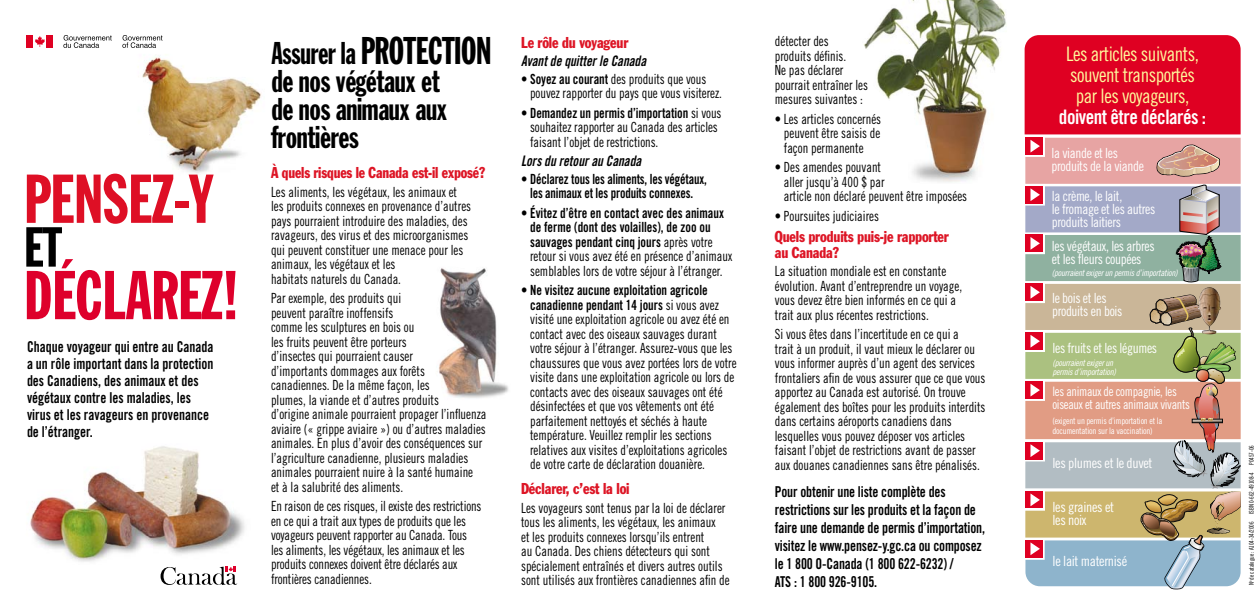
<style>
.page{position:relative;width:1260px;height:612px;background:#fff}
.page>*{position:absolute;margin:0;border:0;box-sizing:border-box;transform-origin:0 0}
.t1{font:67.8px "Franklin Gothic Extra Cond";letter-spacing:-.01em;color:#de002b}
.t2{font:67.8px "Franklin Gothic Extra Cond";color:#de0f25}
.t3{font:55.4px "Franklin Gothic Extra Cond";color:#000}
.t4{font:38px "Franklin Gothic Extra Cond";letter-spacing:-.01em;color:#000;scale:.95 1}
.t5{font:31px/28px "Franklin Gothic Extra Cond";letter-spacing:-.01em;color:#000}
.t6{font:20px/21px "Trade Gothic Cond Eighteen";letter-spacing:-.025em;color:#fff99c;scale:.96 1}
.t7{font:20px "Trade Gothic Bold Cond Twenty";letter-spacing:-.025em;color:#fff;scale:.96 1}
.t8{font:condensed 15.5px/16px "Franklin Gothic";letter-spacing:-.01em;color:#dd1525;scale:.9 1}
.t9{font:condensed 15.5px "Franklin Gothic";letter-spacing:-.01em;color:#dd1525;scale:.88 1}
.t10{font:15px/18px "Trade Gothic Bold Cond Twenty";letter-spacing:-.01em;color:#000;scale:.9 1}
.t11{font:14.5px "Trade Gothic Bold Cond Twenty Obl";color:#000;scale:.9 1}
.t12{font:14px/14.5px "Trade Gothic Cond Eighteen";color:#000;scale:.9 1}
.t13{font:14px/14.5px "Trade Gothic Bold Cond Twenty";color:#000;text-align:center;scale:.9 1}
.t14{font:14px/13px "Trade Gothic Cond Eighteen";letter-spacing:-.025em;color:#fff;scale:.96 1}
.t15{font:14px/14.5px "Trade Gothic Bold Cond Twenty";color:#000;text-align:center;scale:.88 1}
.t16{font:14px/13px "Trade Gothic Cond Eighteen";letter-spacing:-.025em;color:#fff}
.t17{font:13px/13px "Trade Gothic Cond Eighteen";letter-spacing:-.025em;color:#fff;scale:.95 1}
.t18{font:8.9px/9px "Trade Gothic Cond Eighteen Obl";letter-spacing:-.025em;color:#fff}
.t19{font:8.9px/9.8px "Trade Gothic Cond Eighteen";letter-spacing:-.025em;color:#fff}
.t20{font:6.5px "Trade Gothic Cond Eighteen";letter-spacing:-.01em;color:#000;scale:.9 1}
.s1{font-size:31px}
.s2{font-family:"Trade Gothic Bold Cond Twenty"}
.s3{font-family:"Trade Gothic Cond Eighteen"}
</style>
<div class="page">
<svg style="left:161px;top:567px;width:76px;height:18px"></svg>
<img style="left:863px;top:0;width:143px;height:182px">
<svg style="left:1025px;top:35px;width:216px;height:554px;background:#c18d87"></svg>
<img style="left:30px;top:446px;width:215px;height:116px">
<img style="left:138px;top:56px;width:123px;height:118px">
<div style="left:27px;top:35px;width:6px;height:13px;background:#df0022"></div>
<div style="left:47px;top:35px;width:6px;height:13px;background:#df0022"></div>
<svg style="left:35px;top:36px;width:10px;height:11px"></svg>
<svg style="left:122px;top:35px;width:41px;height:13px"></svg>
<svg style="left:63px;top:35px;width:49px;height:13px"></svg>
<img style="left:438px;top:268px;width:71px;height:130px">
<h1 class="t2" style="left:24px;top:163px;width:190px">PENSEZ-Y</h1>
<h2 class="t3" style="left:24px;top:218px;width:39px">ET</h2>
<h1 class="t1" style="left:24px;top:259px;width:217px">DÉCLAREZ!</h1>
<p class="t10" style="left:27px;top:339px;width:209px;line-height:17px">Chaque voyageur qui entre au Canada a un rôle important dans la protection des Canadiens, des animaux et des végétaux contre les maladies, les virus et les ravageurs en provenance de l’étranger.</p>
<h3 class="t4" style="left:271px;top:30px;width:233px"><span class="s1">Assurer la</span> PROTECTION</h3>
<h3 class="t5" style="left:271px;top:68px;width:177px">de nos végétaux et de nos animaux aux frontières</h3>
<p class="t9" style="left:271px;top:163px;width:245px">À quels risques le Canada est-il exposé?</p>
<p class="t12" style="left:271px;top:184px;width:224px">Les aliments, les végétaux, les animaux et les produits connexes en provenance d’autres pays pourraient introduire des maladies, des ravageurs, des virus et des microorganismes qui peuvent constituer une menace pour les animaux, les végétaux et les<br>habitats naturels du Canada.</p>
<p class="t12" style="left:271px;top:291px;width:241px">Par exemple, des produits qui<br>peuvent paraître inoffensifs<br>comme les sculptures en bois ou<br>les fruits peuvent être porteurs<br>d’insectes qui pourraient causer<br>d’importants dommages aux forêts canadiennes. De la même façon, les<br>plumes, la viande et d’autres produits<br>d’origine animale pourraient propager l’influenza aviaire (« grippe aviaire ») ou d’autres maladies animales. En plus d’avoir des conséquences sur l’agriculture canadienne, plusieurs maladies animales pourraient nuire à la santé humaine<br>et à la salubrité des aliments.</p>
<p class="t12" style="left:271px;top:499px;width:235px">En raison de ces risques, il existe des restrictions en ce qui a trait aux types de produits que les voyageurs peuvent rapporter au Canada. Tous les aliments, les végétaux, les animaux et les produits connexes doivent être déclarés aux frontières canadiennes.</p>
<p class="t8" style="left:521px;top:34px;width:121px">Le rôle du voyageur</p>
<p class="t11" style="left:521px;top:52px;width:140px">Avant de quitter le Canada</p>
<p class="t12" style="left:530px;top:71px;width:215px;text-indent:-9px">• <span class="s2">Soyez au courant</span> des produits que vous pouvez rapporter du pays que vous visiterez.</p>
<p class="t13" style="left:521px;top:105px;width:224px"><span class="s3">•</span> Demandez un permis d’importation <span class="s3">si vous</span></p>
<p class="t12" style="left:530px;top:120px;width:210px">souhaitez rapporter au Canada des articles faisant l’objet de restrictions.</p>
<p class="t11" style="left:521px;top:152px;width:135px">Lors du retour au Canada</p>
<p class="t15" style="left:521px;top:171px;width:213px"><span class="s3">•</span> Déclarez tous les aliments, les végétaux, les animaux et les produits connexes.</p>
<p class="t13" style="left:521px;top:205px;width:227px"><span class="s3">•</span> Évitez d’être en contact avec des animaux de ferme (dont des volailles), de zoo ou sauvages pendant cinq jours <span class="s3">après votre</span></p>
<p class="t12" style="left:530px;top:249px;width:226px">retour si vous avez été en présence d’animaux semblables lors de votre séjour à l’étranger.</p>
<p class="t13" style="left:530px;top:283px;width:211px;text-align:left;text-indent:-9px"><span class="s3">•</span> Ne visitez aucune exploitation agricole canadienne pendant 14 jours <span class="s3">si vous avez</span></p>
<p class="t12" style="left:530px;top:312px;width:231px">visité une exploitation agricole ou avez été en contact avec des oiseaux sauvages durant votre séjour à l’étranger. Assurez-vous que les chaussures que vous avez portées lors de votre visite dans une exploitation agricole ou lors de contacts avec des oiseaux sauvages ont été désinfectées et que vos vêtements ont été parfaitement nettoyés et séchés à haute température. Veuillez remplir les sections relatives aux visites d’exploitations agricoles de votre carte de déclaration douanière.</p>
<p class="t8" style="left:521px;top:481px;width:122px">Déclarer, c’est la loi</p>
<p class="t12" style="left:521px;top:500px;width:233px">Les voyageurs sont tenus par la loi de déclarer tous les aliments, les végétaux, les animaux<br>et les produits connexes lorsqu’ils entrent<br>au Canada. Des chiens détecteurs qui sont spécialement entraînés et divers autres outils sont utilisés aux frontières canadiennes afin de</p>
<p class="t12" style="left:775px;top:34px;width:105px">détecter des produits définis.<br>Ne pas déclarer pourrait entraîner les mesures suivantes :</p>
<p class="t12" style="left:784px;top:111px;width:110px;text-align:justify;text-indent:-9px">• Les articles concernés peuvent être saisis de façon permanente</p>
<p class="t12" style="left:784px;top:160px;width:205px;text-indent:-9px">• Des amendes pouvant<br>aller jusqu’à 400 $ par<br>article non déclaré peuvent être imposées</p>
<p class="t12" style="left:775px;top:208px;width:117px">• Poursuites judiciaires</p>
<p class="t8" style="left:775px;top:228px;width:195px">Quels produits puis-je rapporter au Canada?</p>
<p class="t12" style="left:775px;top:264px;width:210px">La situation mondiale est en constante évolution. Avant d’entreprendre un voyage, vous devez être bien informés en ce qui a trait aux plus récentes restrictions.</p>
<p class="t12" style="left:775px;top:327px;width:236px">Si vous êtes dans l’incertitude en ce qui a<br>trait à un produit, il vaut mieux le déclarer ou vous informer auprès d’un agent des services frontaliers afin de vous assurer que ce que vous apportez au Canada est autorisé. On trouve également des boîtes pour les produits interdits dans certains aéroports canadiens dans lesquelles vous pouvez déposer vos articles faisant l’objet de restrictions avant de passer aux douanes canadiennes sans être pénalisés.</p>
<p class="t10" style="left:775px;top:482px;width:235px">Pour obtenir une liste complète des restrictions sur les produits et la façon de faire une demande de permis d’importation, visitez le www.pensez-y.gc.ca ou composez le 1 800 O-Canada (1 800 622-6232) /<br>ATS : 1 800 926-9105.</p>
<h3 class="t6" style="left:1066px;top:43px;width:140px">Les articles suivants, souvent transportés par les voyageurs,</h3>
<h3 class="t7" style="left:1059px;top:105px;width:155px">doivent être déclarés :</h3>
<p class="t14" style="left:1051px;top:146px;width:98px">la viande et les produits de la viande</p>
<p class="t14" style="left:1052px;top:189px;width:109px">la crème, le lait,<br>le fromage et les autres produits laitiers</p>
<p class="t14" style="left:1052px;top:239px;width:109px">les végétaux, les arbres et les fleurs coupées</p>
<p class="t18" style="left:1052px;top:268px;width:127px">(pourraient exiger un permis d’importation)</p>
<p class="t14" style="left:1052px;top:292px;width:75px">le bois et les produits en bois</p>
<p class="t14" style="left:1052px;top:342px;width:111px">les fruits et les légumes</p>
<p class="t18" style="left:1052px;top:358px;width:65px">(pourraient exiger un permis d’importation)</p>
<p class="t17" style="left:1052px;top:385px;width:146px">les animaux de compagnie, les oiseaux et autres animaux vivants</p>
<p class="t19" style="left:1052px;top:416px;width:112px">(exigent un permis d’importation et la documentation sur la vaccination)</p>
<p class="t16" style="left:1052px;top:456px;width:101px">les plumes et le duvet</p>
<p class="t16" style="left:1052px;top:500px;width:63px">les graines et les noix</p>
<p class="t16" style="left:1053px;top:555px;width:76px">le lait maternisé</p>
<p class="t20" style="left:1248px;top:585px;width:157px;rotate:-90deg">N<sup>o</sup> de catalogue : A104-34/2006 ISBN 0-662-49108-4 P0457-06</p>
</div>
